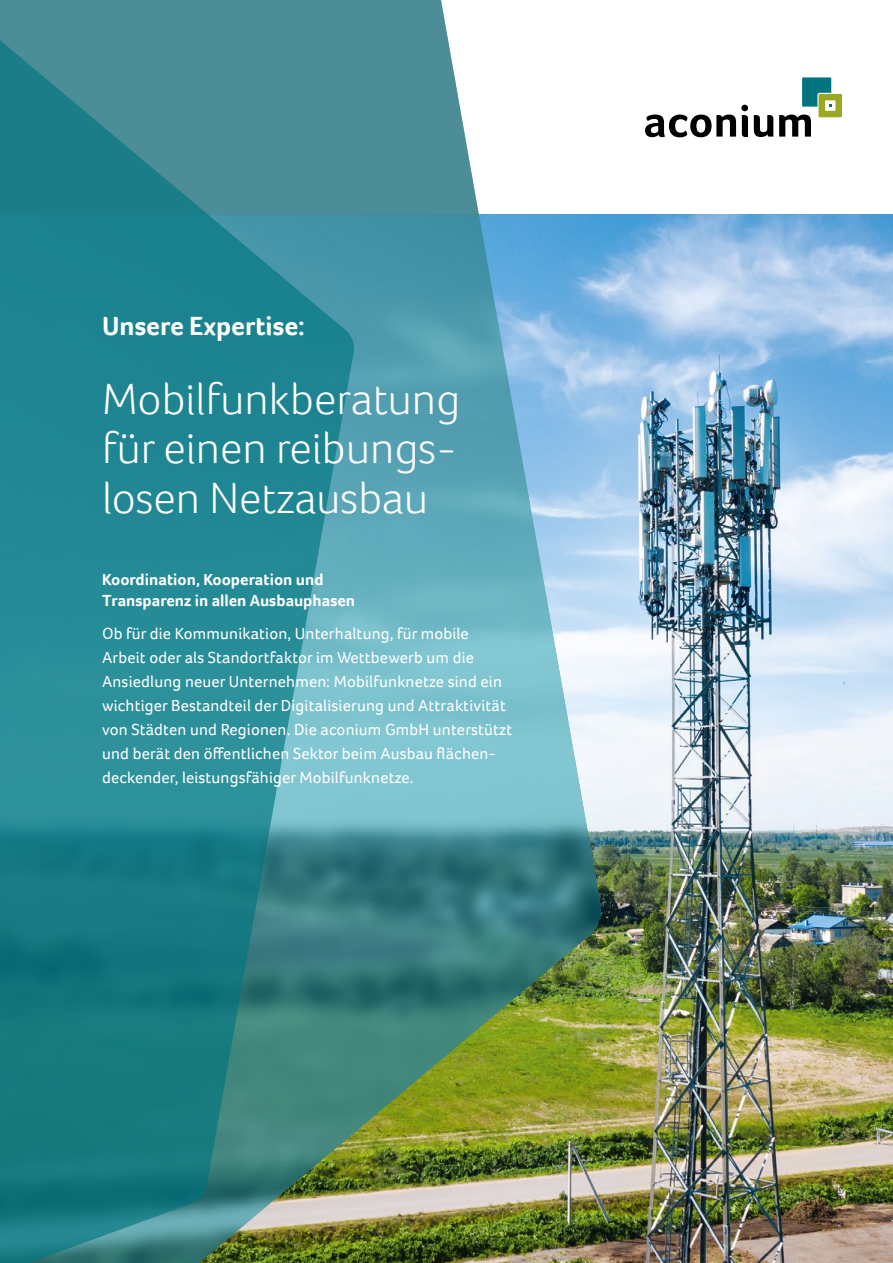
<style>
.page{position:relative;width:893px;height:1263px;background:#fff}
.page>*{position:absolute;margin:0;border:0;box-sizing:border-box;transform-origin:0 0}
.t1{font:300 45px/49.5px "Foco";color:#fff;text-align:justify}
.t2{font:700 27px "Foco";color:#fff}
.t3{font:16.5px/24px "Foco";letter-spacing:.01em;color:#fff}
.t4{font:700 16.5px/21px "Foco";color:#fff}
</style>
<div class="page">
<img style="left:602px;top:215px;width:291px;height:1048px">
<img style="left:355px;top:0;width:247px;height:1263px">
<svg style="left:0;top:0;width:355px;height:1263px;background:#2e878f"></svg>
<svg style="left:645px;top:105px;width:103px;height:32px"></svg>
<svg style="left:754px;top:115px;width:19px;height:22px"></svg>
<svg style="left:779px;top:77px;width:63px;height:60px"></svg>
<h2 class="t2" style="left:102px;top:308px;width:204px">Unsere Expertise:</h2>
<h1 class="t1" style="left:102px;top:374px;width:360px">Mobilfunkberatung für einen reibungs&shy;losen Netzausbau</h1>
<p class="t4" style="left:102px;top:569px;width:255px">Koordination, Kooperation und<br>Transparenz in allen Ausbauphasen</p>
<p class="t3" style="left:102px;top:621px;width:412px">Ob für die Kommunikation, Unterhaltung, für mobile Arbeit oder als Standortfaktor im Wettbewerb um die Ansiedlung neuer Unternehmen: Mobilfunknetze sind ein wichtiger Bestandteil der Digitalisierung und Attraktivität von Städten und Regionen. Die aconium GmbH unterstützt und berät den öffentlichen Sektor beim Ausbau flächen&shy;deckender, leistungsfähiger Mobilfunknetze.</p>
</div>
